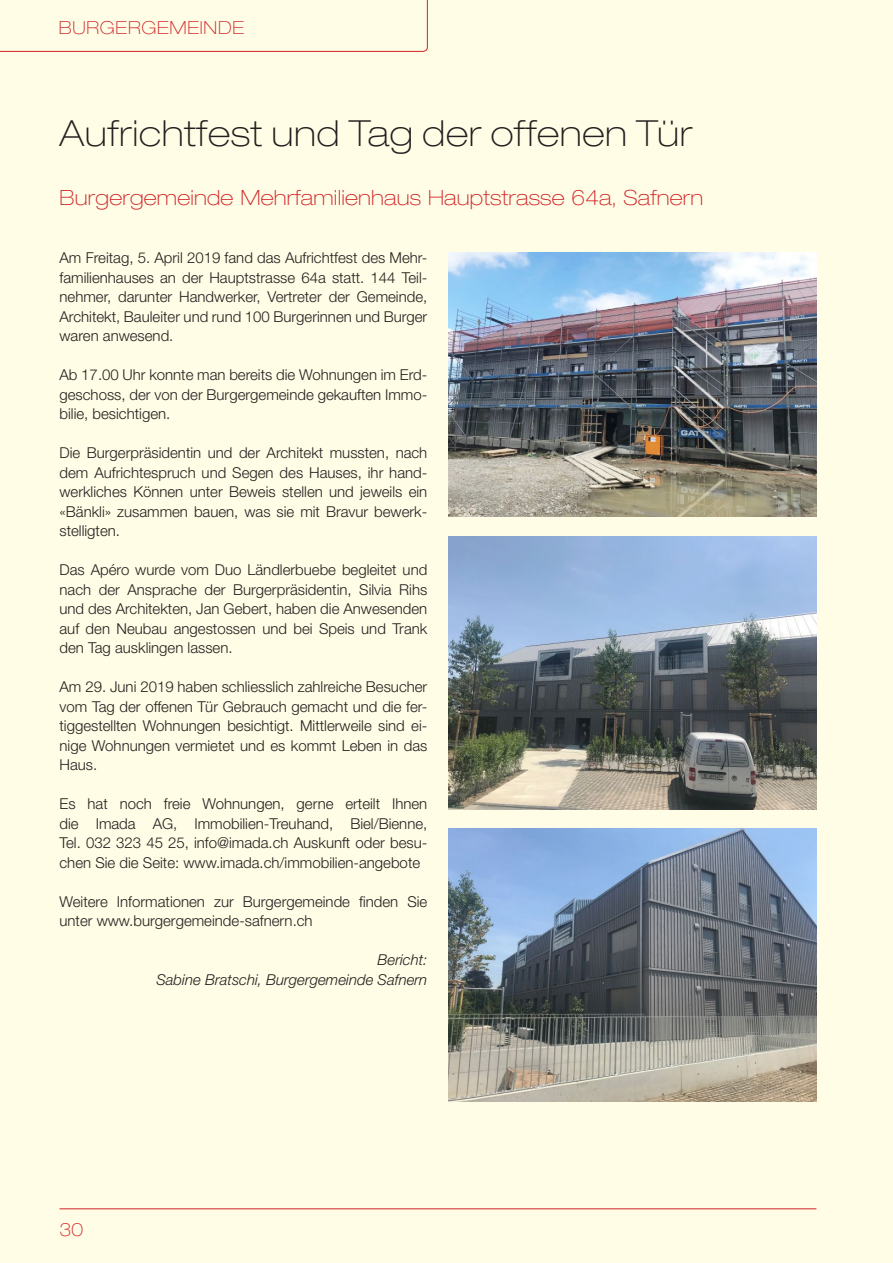
<style>
.page{position:relative;width:893px;height:1263px;background:#fffde5}
.page>*{position:absolute;margin:0;border:0;box-sizing:border-box;transform-origin:0 0}
.t1{font:100 expanded 36px "Helvetica Neue LT Std";letter-spacing:.02em;color:#231f20}
.t2{font:100 expanded 21px "Helvetica Neue LT Std";letter-spacing:.01em;color:#d1232a}
.t3{font:100 expanded 18px "Helvetica Neue LT Std";letter-spacing:.04em;color:#d1232a}
.t4{font:300 15px/19.5px "Helvetica Neue LT Std";color:#231f20;text-align:justify}
.t5{font:italic 300 15px/19.5px "Helvetica Neue LT Std";color:#231f20;text-align:right}
</style>
<div class="page">
<hr style="left:60px;top:1208px;width:756px;height:1px;background:#d1232a">
<svg style="left:0;top:0;width:428px;height:52px"></svg>
<img style="left:449px;top:252px;width:367px;height:265px">
<img style="left:449px;top:536px;width:367px;height:273px">
<img style="left:449px;top:829px;width:367px;height:273px">
<p class="t3" style="left:59px;top:17px;width:187px">BURGERGEMEINDE</p>
<h1 class="t1" style="left:60px;top:112px;width:634px">Aufrichtfest und Tag der offenen Tür</h1>
<h2 class="t2" style="left:60px;top:185px;width:645px">Burgergemeinde Mehrfamilienhaus Hauptstrasse 64a, Safnern</h2>
<p class="t4" style="left:60px;top:248px;width:369px">Am Freitag, 5. April 2019 fand das Aufrichtfest des Mehr&shy;familienhauses an der Hauptstrasse 64a statt. 144 Teil&shy;nehmer, darunter Handwerker, Vertreter der Gemeinde, Architekt, Bauleiter und rund 100 Burgerinnen und Burger waren anwesend.</p>
<p class="t4" style="left:60px;top:365px;width:369px">Ab 17.00 Uhr konnte man bereits die Wohnungen im Erd&shy;geschoss, der von der Burgergemeinde gekauften Immo&shy;bilie, besichtigen.</p>
<p class="t4" style="left:60px;top:443px;width:369px">Die Burgerpräsidentin und der Architekt mussten, nach dem Aufrichtespruch und Segen des Hauses, ihr hand&shy;werkliches Können unter Beweis stellen und jeweils ein «Bänkli» zusammen bauen, was sie mit Bravur bewerk&shy;stelligten.</p>
<p class="t4" style="left:60px;top:560px;width:369px">Das Apéro wurde vom Duo Ländlerbuebe begleitet und nach der Ansprache der Burgerpräsidentin, Silvia Rihs und des Architekten, Jan Gebert, haben die Anwesenden auf den Neubau angestossen und bei Speis und Trank den Tag ausklingen lassen.</p>
<p class="t4" style="left:60px;top:677px;width:369px">Am 29. Juni 2019 haben schliesslich zahlreiche Besucher vom Tag der offenen Tür Gebrauch gemacht und die fer&shy;tiggestellten Wohnungen besichtigt. Mittlerweile sind ei&shy;nige Wohnungen vermietet und es kommt Leben in das Haus.</p>
<p class="t4" style="left:60px;top:794px;width:369px">Es hat noch freie Wohnungen, gerne erteilt Ihnen die Imada AG, Immobilien-Treuhand, Biel/Bienne, Tel. 032 323 45 25, info@imada.ch Auskunft oder besu&shy;chen Sie die Seite: www.imada.ch/immobilien-angebote</p>
<p class="t4" style="left:60px;top:891px;width:369px">Weitere Informationen zur Burgergemeinde finden Sie unter www.burgergemeinde-safnern.ch</p>
<p class="t5" style="left:156px;top:950px;width:272px">Bericht:<br>Sabine Bratschi, Burgergemeinde Safnern</p>
<p class="t3" style="left:60px;top:1219px;width:25px">30</p>
</div>
